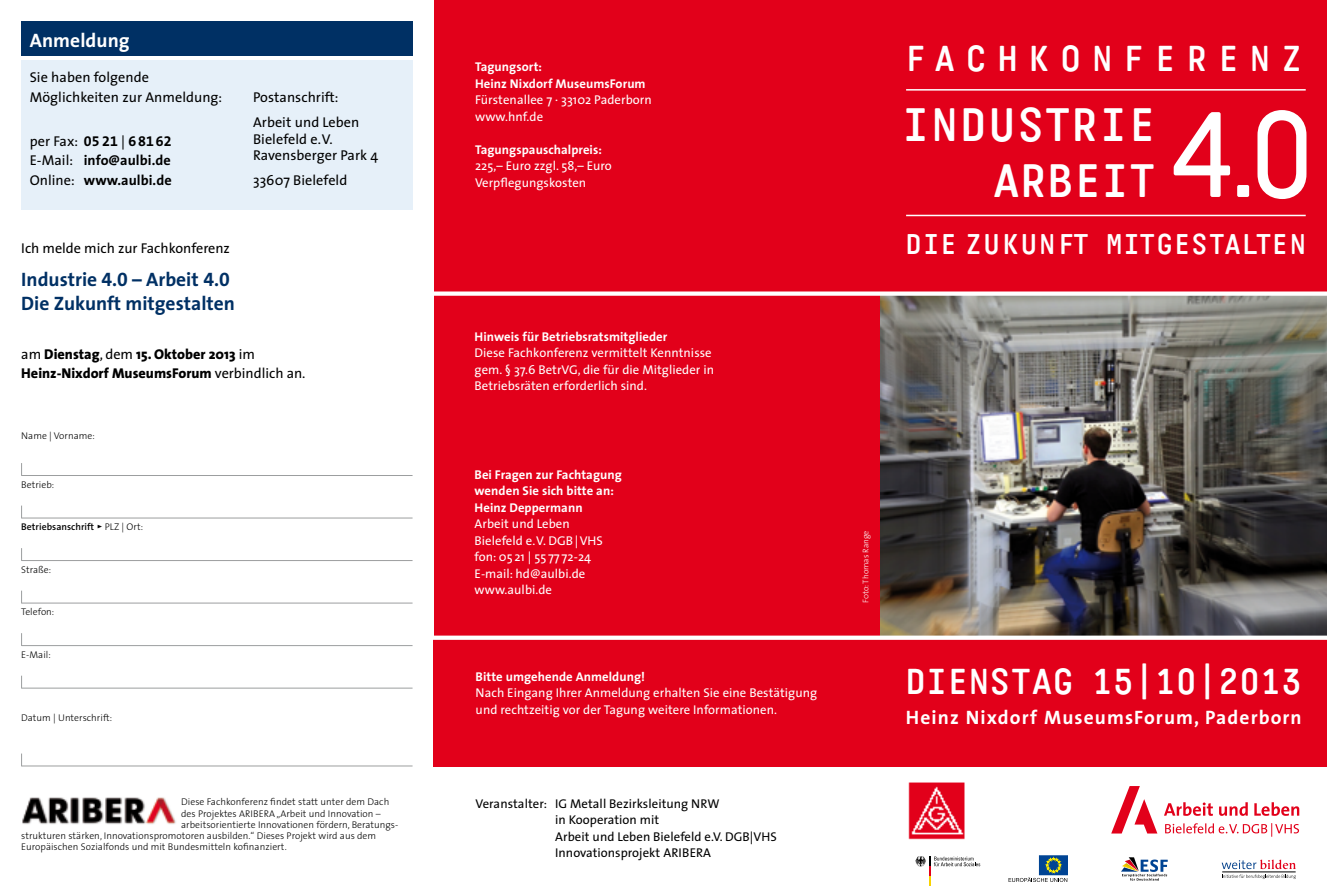
<style>
.page{position:relative;width:1327px;height:893px;background:#fff}
.page>*{position:absolute;margin:0;border:0;box-sizing:border-box;transform-origin:0 0}
.t1{font:121.2px "Default";color:#fff}
.t2{font:700 46.8px "Default";letter-spacing:.065em;color:#fff}
.t3{font:700 46.8px "Default";letter-spacing:.03em;color:#fff}
.t4{font:700 36px "Default";letter-spacing:.035em;color:#fff}
.t5{font:700 36px "Default";letter-spacing:.325em;color:#fff}
.t6{font:700 28.5px "Default";letter-spacing:.06em;color:#fff}
._01_Fließtext{font:700 19.5px/24px "The Sans";color:#003064}
.Seminartitel{font:700 19.5px "The Sans";letter-spacing:.055em;color:#fff}
.Seminartitel-2{font:700 19.5px "The Sans";letter-spacing:.005em;color:#fff}
._01_Fließtext-2{font:14.25px/16.5px "The Sans";letter-spacing:.005em;color:#000}
.C_1_Credits_normal{font:800 14.25px/19.5px "The Sans";color:#000}
.t7{font:700 14.25px "The Sans";letter-spacing:.005em;color:#000}
.t8{font:14.25px "The Sans Bold Expert";letter-spacing:.005em;color:#000}
.Normal_Bold{font:12.75px/16.5px "The Sans";letter-spacing:.005em;color:#fff}
.t9{font:12.75px/16.5px "The Sans";letter-spacing:.005em;color:#000}
.t10{font:300 9.75px "The Sans";letter-spacing:.005em;color:#000}
.t11{font:600 9.75px "The Sans";letter-spacing:.005em;color:#000}
.t12{font:300 8.25px "The Sans";letter-spacing:.005em;color:#fff}
.s1{font-family:"The Sans"}
.s2{font-weight:400}
.s3{font-family:"The Sans Bold Expert";font-weight:400}
.s4{font-family:"The Sans Light Expert";font-weight:400;font-size:12px}
.s5{font-weight:300}
.s6{font-weight:700}
.s7{font-size:80.85px}
</style>
<div class="page">
<div style="left:434px;top:0;width:893px;height:638px;background:#e2001a"></div>
<img style="left:881px;top:296px;width:446px;height:340px">
<div style="left:434px;top:639px;width:893px;height:127px;background:#e2001a"></div>
<div style="left:430px;top:291px;width:897px;height:5px;background:#fff"></div>
<svg style="left:433px;top:636px;width:894px;height:4px;fill:#fff"></svg>
<div style="left:21px;top:60px;width:391px;height:150px;background:#e6f0f9"></div>
<svg style="left:1111px;top:786px;width:46px;height:47px"></svg>
<svg style="left:1165px;top:823px;width:134px;height:14px"></svg>
<svg style="left:1164px;top:802px;width:135px;height:14px"></svg>
<img style="left:908px;top:782px;width:57px;height:58px">
<div style="left:21px;top:21px;width:391px;height:35px;background:#003064"></div>
<hr style="left:22px;top:475px;width:390px;height:1px;background:#9c9e9f">
<svg style="left:21px;top:463px;width:1px;height:13px"></svg>
<hr style="left:22px;top:518px;width:390px;height:1px;background:#9c9e9f">
<svg style="left:21px;top:506px;width:1px;height:12px"></svg>
<hr style="left:22px;top:560px;width:390px;height:1px;background:#9c9e9f">
<svg style="left:21px;top:548px;width:1px;height:13px"></svg>
<hr style="left:22px;top:603px;width:390px;height:1px;background:#9c9e9f">
<svg style="left:21px;top:591px;width:1px;height:12px"></svg>
<hr style="left:22px;top:645px;width:390px;height:1px;background:#9c9e9f">
<svg style="left:21px;top:633px;width:1px;height:13px"></svg>
<hr style="left:22px;top:688px;width:390px;height:1px;background:#9c9e9f">
<svg style="left:21px;top:676px;width:1px;height:12px"></svg>
<hr style="left:22px;top:766px;width:390px;height:1px;background:#9c9e9f">
<svg style="left:21px;top:753px;width:1px;height:13px"></svg>
<img style="left:22px;top:797px;width:154px;height:27px">
<hr style="left:906px;top:215px;width:399px;height:1px;background:#fff">
<hr style="left:906px;top:89px;width:399px;height:2px;background:#fff">
<svg style="left:1121px;top:857px;width:46px;height:24px"></svg>
<div style="left:1039px;top:856px;width:28px;height:19px;border:1px solid #004494"></div>
<svg style="left:1008px;top:858px;width:59px;height:24px"></svg>
<svg style="left:915px;top:856px;width:65px;height:29px"></svg>
<svg style="left:1221px;top:860px;width:74px;height:19px"></svg>
<p class="Seminartitel-2" style="left:30px;top:24px;width:102px">Anmeldung</p>
<p class="_01_Fließtext-2" style="left:30px;top:69px;width:121px">Sie haben folgende</p>
<p class="_01_Fließtext-2" style="left:30px;top:88px;width:194px">Möglichkeiten zur Anmeldung:</p>
<p class="t8" style="left:30px;top:129px;width:143px"><span class="s1">per Fax:</span> 05 21 <span class="s1">|</span> 6 81 62</p>
<p class="t7" style="left:30px;top:149px;width:142px"><span class="s2">E-Mail:</span> info@aulbi.de</p>
<p class="t7" style="left:30px;top:168px;width:143px"><span class="s2">Online:</span> www.aulbi.de</p>
<p class="_01_Fließtext-2" style="left:253px;top:89px;width:87px">Postanschrift:</p>
<p class="_01_Fließtext-2" style="left:253px;top:114px;width:108px">Arbeit und Leben<br>Bielefeld e.V.</p>
<p class="_01_Fließtext-2" style="left:253px;top:147px;width:127px">Ravensberger Park 4</p>
<p class="_01_Fließtext-2" style="left:253px;top:171px;width:96px">33607 Bielefeld</p>
<p class="_01_Fließtext-2" style="left:21px;top:240px;width:210px">Ich melde mich zur Fachkonferenz</p>
<p class="_01_Fließtext" style="left:21px;top:267px;width:215px">Industrie <span class="s3">4.0</span> – Arbeit <span class="s3">4.0<br></span>Die Zukunft mitgestalten</p>
<p class="C_1_Credits_normal" style="left:21px;top:344px;width:286px"><span class="s2">am</span> Dienstag<span class="s2">, dem</span> 15. Oktober 2013 <span class="s2">im<br></span>Heinz-Nixdorf MuseumsForum <span class="s2">verbindlich an.</span></p>
<p class="t10" style="left:21px;top:428px;width:75px">Name | Vorname:</p>
<p class="t10" style="left:21px;top:476px;width:34px">Betrieb:</p>
<p class="t11" style="left:21px;top:519px;width:123px">Betriebsanschrift <span class="s4">ÿ</span> <span class="s5">PLZ | Ort:</span></p>
<p class="t10" style="left:21px;top:561px;width:32px">Straße:</p>
<p class="t10" style="left:21px;top:604px;width:35px">Telefon:</p>
<p class="t10" style="left:21px;top:647px;width:31px">E-Mail:</p>
<p class="t10" style="left:21px;top:710px;width:92px">Datum | Unterschrift:</p>
<p class="t10" style="left:181px;top:794px;width:210px">Diese Fachkonferenz findet statt unter dem Dach</p>
<p class="t10" style="left:181px;top:805px;width:201px">des Projektes ARIBERA „Arbeit und Innovation –</p>
<p class="t10" style="left:181px;top:817px;width:218px">arbeitsorientierte Innovationen fördern, Beratungs-</p>
<p class="t10" style="left:21px;top:828px;width:356px">strukturen stärken, Innovationspromotoren ausbilden.“ Dieses Projekt wird aus dem</p>
<p class="t10" style="left:21px;top:839px;width:267px">Europäischen Sozialfonds und mit Bundesmitteln kofinanziert.</p>
<p class="Normal_Bold" style="left:475px;top:58px;width:178px"><span class="s6">Tagungsort:<br>Heinz Nixdorf MuseumsForum<br></span>Fürstenallee 7 · 33102 Paderborn www.hnf.de</p>
<p class="Normal_Bold" style="left:475px;top:141px;width:138px"><span class="s6">Tagungspauschalpreis:<br></span>225,– Euro zzgl. 58,– Euro<br>Verpflegungskosten</p>
<p class="Normal_Bold" style="left:474px;top:328px;width:239px"><span class="s6">Hinweis für Betriebsratsmitglieder<br></span>Diese Fachkonferenz vermittelt Kenntnisse</p>
<p class="Normal_Bold" style="left:474px;top:361px;width:241px">gem. § 37.6 BetrVG, die für die Mitglieder in</p>
<p class="Normal_Bold" style="left:474px;top:377px;width:174px">Betriebsräten erforderlich sind.</p>
<p class="Normal_Bold" style="left:474px;top:466px;width:149px"><span class="s6">Bei Fragen zur Fachtagung wenden Sie sich bitte an:<br>Heinz Deppermann<br></span>Arbeit und Leben<br>Bielefeld e.V. DGB|VHS fon: 05 21 | 55 77 72-24<br>E-mail: hd@aulbi.de</p>
<p class="Normal_Bold" style="left:474px;top:581px;width:79px">www.aulbi.de</p>
<p class="Normal_Bold" style="left:476px;top:668px;width:343px"><span class="s6">Bitte umgehende Anmeldung!<br></span>Nach Eingang Ihrer Anmeldung erhalten Sie eine Bestätigung und rechtzeitig vor der Tagung weitere Informationen.</p>
<p class="t9" style="left:555px;top:795px;width:223px;text-indent:-80px">Veranstalter: IG Metall Bezirksleitung NRW<br>in Kooperation mit<br>Arbeit und Leben Bielefeld e.V. DGB|VHS Innovationsprojekt ARIBERA</p>
<p class="t5" style="left:906px;top:35px;width:397px">FACHKONFERENZ</p>
<p class="t2" style="left:903px;top:95px;width:254px">INDUSTRIE</p>
<p class="t3" style="left:993px;top:150px;width:163px">ARBEIT</p>
<p class="t6" style="left:906px;top:225px;width:401px">DIE ZUKUNFT MITGESTALTEN</p>
<p class="t1" style="left:1170px;top:79px;width:147px">4<span class="s7">.</span>0</p>
<p class="t12" style="left:859px;top:603px;width:74px;rotate:-90deg">F0to: Thomas Range</p>
<p class="t4" style="left:906px;top:658px;width:397px">DIENSTAG 15|10|2013</p>
<p class="Seminartitel" style="left:906px;top:701px;width:397px">Heinz Nixdorf MuseumsForum, Paderborn</p>
</div>
